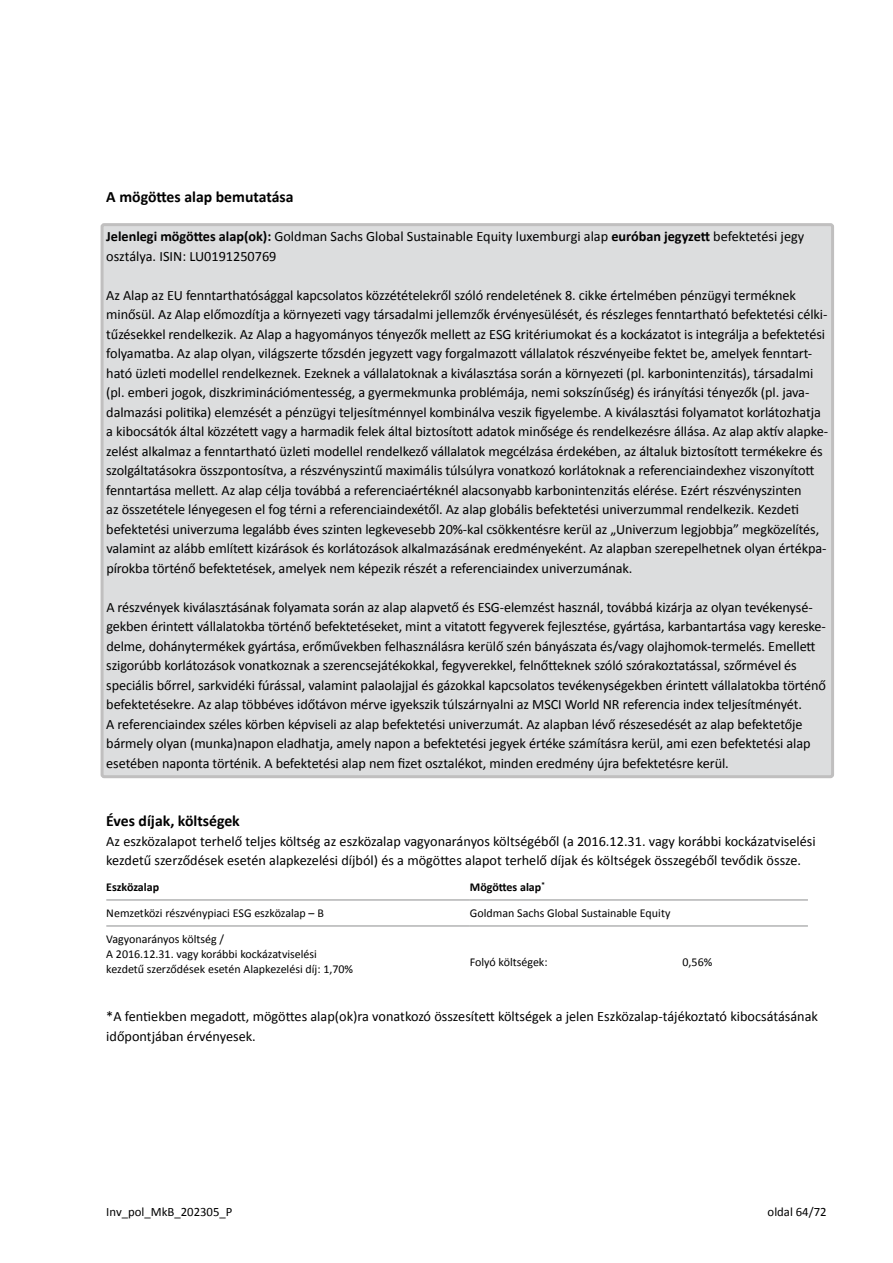
<style>
.page{position:relative;width:893px;height:1263px;background:#fff}
.page>*{position:absolute;margin:0;border:0;box-sizing:border-box;transform-origin:0 0}
.t1{font:700 15.75px "Calibri";color:#000}
.t2{font:14.25px/19.5px "Calibri";letter-spacing:-.005em;color:#000}
.t3{font:12.75px "Calibri";color:#000}
.t4{font:12px/15px "Calibri";color:#000}
.t5{font:700 12px "Calibri";color:#000}
.s1{font-weight:700}
</style>
<div class="page">
<div style="left:102px;top:225px;width:731px;height:552px;background:#dcddde;border-radius:2px"></div>
<div style="left:101px;top:223px;width:733px;height:555px;border:3px solid #c0bfbf;border-radius:2px"></div>
<hr style="left:106px;top:899px;width:364px;height:1px;background:#999a9b">
<hr style="left:470px;top:899px;width:338px;height:1px;background:#999a9b">
<hr style="left:106px;top:925px;width:364px;height:1px;background:#999a9b">
<hr style="left:470px;top:925px;width:338px;height:1px;background:#999a9b">
<p class="t1" style="left:106px;top:187px;width:189px">A mögöttes alap bemutatása</p>
<p class="t2" style="left:106px;top:227px;width:699px"><span class="s1">Jelenlegi mögöttes alap(ok):</span> Goldman Sachs Global Sustainable Equity luxemburgi alap <span class="s1">euróban jegyzett</span> befektetési jegy osztálya. ISIN: LU0191250769</p>
<p class="t2" style="left:106px;top:285px;width:723px">Az Alap az EU fenntarthatósággal kapcsolatos közzétételekről szóló rendeletének 8. cikke értelmében pénzügyi terméknek minősül. Az Alap előmozdítja a környezeti vagy társadalmi jellemzők érvényesülését, és részleges fenntartható befektetési célki&shy;tűzésekkel rendelkezik. Az Alap a hagyományos tényezők mellett az ESG kritériumokat és a kockázatot is integrálja a befektetési folyamatba. Az alap olyan, világszerte tőzsdén jegyzett vagy forgalmazott vállalatok részvényeibe fektet be, amelyek fenntart&shy;ható üzleti modellel rendelkeznek. Ezeknek a vállalatoknak a kiválasztása során a környezeti (pl. karbonintenzitás), társadalmi (pl. emberi jogok, diszkriminációmentesség, a gyermekmunka problémája, nemi sokszínűség) és irányítási tényezők (pl. java&shy;dalmazási politika) elemzését a pénzügyi teljesítménnyel kombinálva veszik figyelembe. A kiválasztási folyamatot korlátozhatja a kibocsátók által közzétett vagy a harmadik felek által biztosított adatok minősége és rendelkezésre állása. Az alap aktív alapke&shy;zelést alkalmaz a fenntartható üzleti modellel rendelkező vállalatok megcélzása érdekében, az általuk biztosított termékekre és szolgáltatásokra összpontosítva, a részvényszintű maximális túlsúlyra vonatkozó korlátoknak a referenciaindexhez viszonyított fenntartása mellett. Az alap célja továbbá a referenciaértéknél alacsonyabb karbonintenzitás elérése. Ezért részvényszinten<br>az összetétele lényegesen el fog térni a referenciaindexétől. Az alap globális befektetési univerzummal rendelkezik. Kezdeti befektetési univerzuma legalább éves szinten legkevesebb 20%-kal csökkentésre kerül az „Univerzum legjobbja” megközelítés, valamint az alább említett kizárások és korlátozások alkalmazásának eredményeként. Az alapban szerepelhetnek olyan értékpa&shy;pírokba történő befektetések, amelyek nem képezik részét a referenciaindex univerzumának.</p>
<p class="t2" style="left:106px;top:597px;width:721px">A részvények kiválasztásának folyamata során az alap alapvető és ESG-elemzést használ, továbbá kizárja az olyan tevékenysé&shy;gekben érintett vállalatokba történő befektetéseket, mint a vitatott fegyverek fejlesztése, gyártása, karbantartása vagy kereske&shy;delme, dohánytermékek gyártása, erőművekben felhasználásra kerülő szén bányászata és/vagy olajhomok-termelés. Emellett szigorúbb korlátozások vonatkoznak a szerencsejátékokkal, fegyverekkel, felnőtteknek szóló szórakoztatással, szőrmével és speciális bőrrel, sarkvidéki fúrással, valamint palaolajjal és gázokkal kapcsolatos tevékenységekben érintett vállalatokba történő befektetésekre. Az alap többéves időtávon mérve igyekszik túlszárnyalni az MSCI World NR referencia index teljesítményét.<br>A referenciaindex széles körben képviseli az alap befektetési univerzumát. Az alapban lévő részesedését az alap befektetője bármely olyan (munka)napon eladhatja, amely napon a befektetési jegyek értéke számításra kerül, ami ezen befektetési alap esetében naponta történik. A befektetési alap nem fizet osztalékot, minden eredmény újra befektetésre kerül.</p>
<p class="t1" style="left:106px;top:811px;width:135px">Éves díjak, költségek</p>
<p class="t2" style="left:106px;top:831px;width:711px">Az eszközalapot terhelő teljes költség az eszközalap vagyonarányos költségéből (a 2016.12.31. vagy korábbi kockázatviselési kezdetű szerződések esetén alapkezelési díjból) és a mögöttes alapot terhelő díjak és költségek összegéből tevődik össze.</p>
<p class="t5" style="left:106px;top:880px;width:54px">Eszközalap</p>
<p class="t5" style="left:470px;top:880px;width:76px">Mögöttes alap<sup>*</sup></p>
<p class="t4" style="left:106px;top:906px;width:219px">Nemzetközi részvénypiaci ESG eszközalap – B</p>
<p class="t4" style="left:470px;top:906px;width:202px">Goldman Sachs Global Sustainable Equity</p>
<p class="t4" style="left:106px;top:932px;width:248px">Vagyonarányos költség /<br>A 2016.12.31. vagy korábbi kockázatviselési kezdetű szerződések esetén Alapkezelési díj: 1,70%</p>
<p class="t4" style="left:470px;top:954px;width:79px">Folyó költségek:</p>
<p class="t4" style="left:682px;top:954px;width:31px">0,56%</p>
<p class="t2" style="left:106px;top:1007px;width:713px">*A fentiekben megadott, mögöttes alap(ok)ra vonatkozó összesített költségek a jelen Eszközalap-tájékoztató kibocsátásának időpontjában érvényesek.</p>
<p class="t3" style="left:106px;top:1204px;width:128px">Inv_pol_MkB_202305_P</p>
<p class="t3" style="left:768px;top:1204px;width:61px">oldal 64/72</p>
</div>
